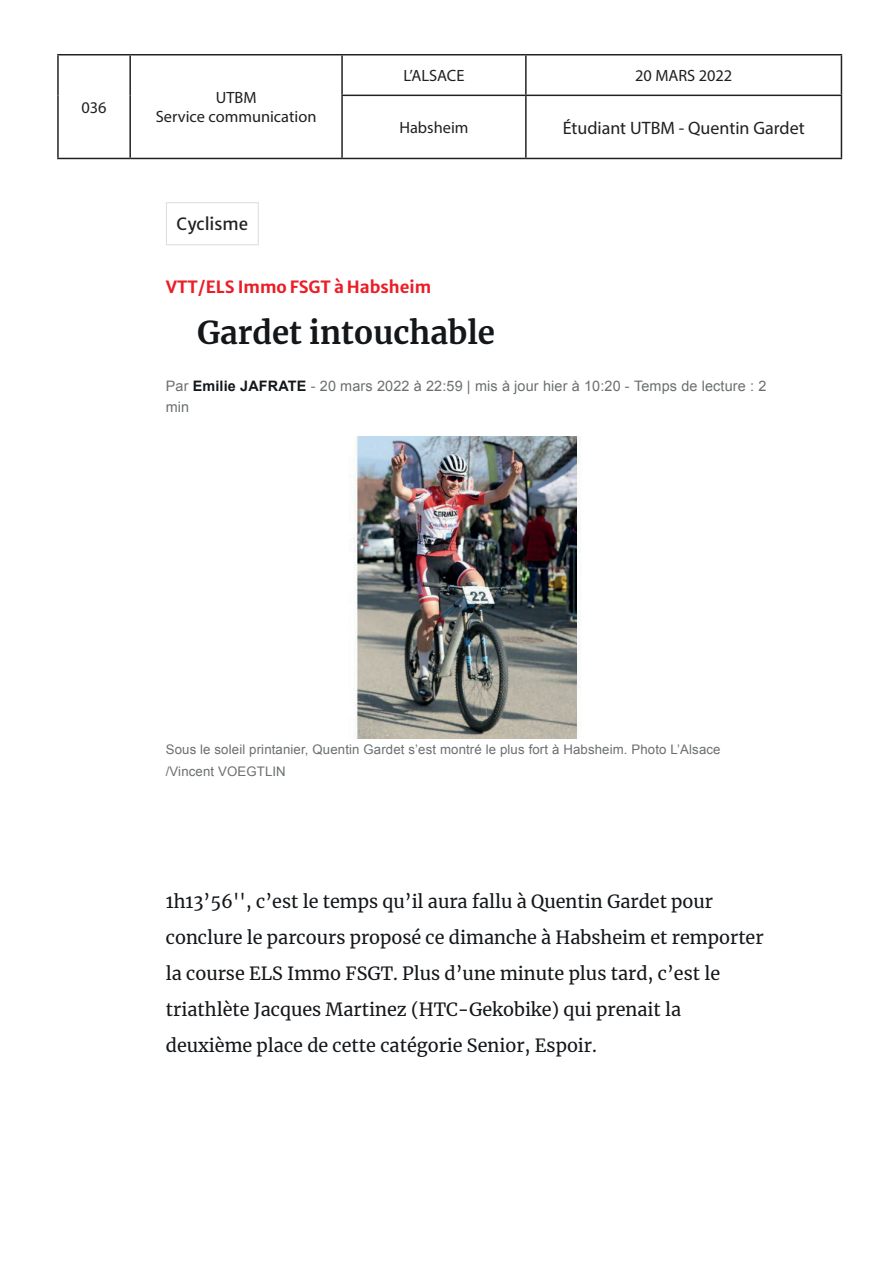
<style>
.page{position:relative;width:893px;height:1263px;background:#fff}
.page>*{position:absolute;margin:0;border:0;box-sizing:border-box;transform-origin:0 0}
.t1{font:700 31.2px "Merriweather";color:#14171a}
.t2{font:18px/36px "Merriweather";color:#14171a}
.t3{font:18px "Myriad Pro";color:#231f20}
.t4{font:700 16.8px "Merriweather Sans";color:#ec1d25}
.t5{font:16.8px "Merriweather Sans";color:rgb(0 0 1/.87)}
.t6{font:16.35px/19.6px "Myriad Pro";color:#231f20;text-align:center}
.t7{font:14.4px/21.6px "Arial";letter-spacing:.01em;color:#6b6f70}
.t8{font:13.2px/21.6px "Arial";letter-spacing:.01em;color:#6b6f70}
.s1{font-weight:700;color:#14171a}
</style>
<div class="page">
<hr style="left:57px;top:54px;width:73px;height:1px;background:#231f20">
<hr style="left:57px;top:55px;width:2px;height:40px;background:#231f20">
<hr style="left:130px;top:54px;width:212px;height:1px;background:#231f20">
<hr style="left:129px;top:55px;width:2px;height:40px;background:#231f20">
<hr style="left:342px;top:54px;width:184px;height:1px;background:#231f20">
<hr style="left:341px;top:55px;width:2px;height:40px;background:#231f20">
<hr style="left:526px;top:54px;width:316px;height:1px;background:#231f20">
<hr style="left:525px;top:55px;width:2px;height:40px;background:#231f20">
<hr style="left:841px;top:55px;width:1px;height:40px;background:#231f20">
<hr style="left:57px;top:95px;width:2px;height:63px;background:#231f20">
<hr style="left:129px;top:95px;width:2px;height:63px;background:#231f20">
<hr style="left:341px;top:95px;width:185px;height:1px;background:#231f20">
<hr style="left:341px;top:96px;width:2px;height:62px;background:#231f20">
<hr style="left:526px;top:95px;width:316px;height:1px;background:#231f20">
<hr style="left:525px;top:96px;width:2px;height:62px;background:#231f20">
<hr style="left:841px;top:96px;width:1px;height:62px;background:#231f20">
<hr style="left:57px;top:158px;width:73px;height:1px;background:#231f20">
<hr style="left:130px;top:158px;width:212px;height:1px;background:#231f20">
<hr style="left:342px;top:158px;width:184px;height:1px;background:#231f20">
<hr style="left:526px;top:158px;width:316px;height:1px;background:#231f20">
<svg style="left:166px;top:202px;width:93px;height:43px"></svg>
<img style="left:349px;top:436px;width:232px;height:303px">
<p class="t6" style="left:81px;top:97px;width:27px">036</p>
<p class="t6" style="left:156px;top:87px;width:162px">UTBM<br>Service communication</p>
<p class="t5" style="left:177px;top:209px;width:73px">Cyclisme</p>
<p class="t6" style="left:403px;top:66px;width:63px">L’ALSACE</p>
<p class="t6" style="left:635px;top:66px;width:99px">20 MARS 2022</p>
<p class="t6" style="left:399px;top:117px;width:71px">Habsheim</p>
<p class="t3" style="left:563px;top:117px;width:243px">Étudiant UTBM - Quentin Gardet</p>
<p class="t4" style="left:166px;top:273px;width:267px">VTT/ELS Immo FSGT à Habsheim</p>
<h1 class="t1" style="left:197px;top:311px;width:300px">Gardet intouchable</h1>
<p class="t7" style="left:166px;top:375px;width:602px">Par <span class="s1">Emilie JAFRATE</span> - 20 mars 2022 à 22:59 | mis à jour hier à 10:20 - Temps de lecture : 2 min</p>
<p class="t8" style="left:166px;top:739px;width:556px">Sous le soleil printanier, Quentin Gardet s’est montré le plus fort à Habsheim. Photo L’Alsace /Vincent VOEGTLIN</p>
<p class="t2" style="left:166px;top:883px;width:599px">1h13’56'', c’est le temps qu’il aura fallu à Quentin Gardet pour conclure le parcours proposé ce dimanche à Habsheim et remporter la course ELS Immo FSGT. Plus d’une minute plus tard, c’est le triathlète Jacques Martinez (HTC-Gekobike) qui prenait la deuxième place de cette catégorie Senior, Espoir.</p>
</div>
